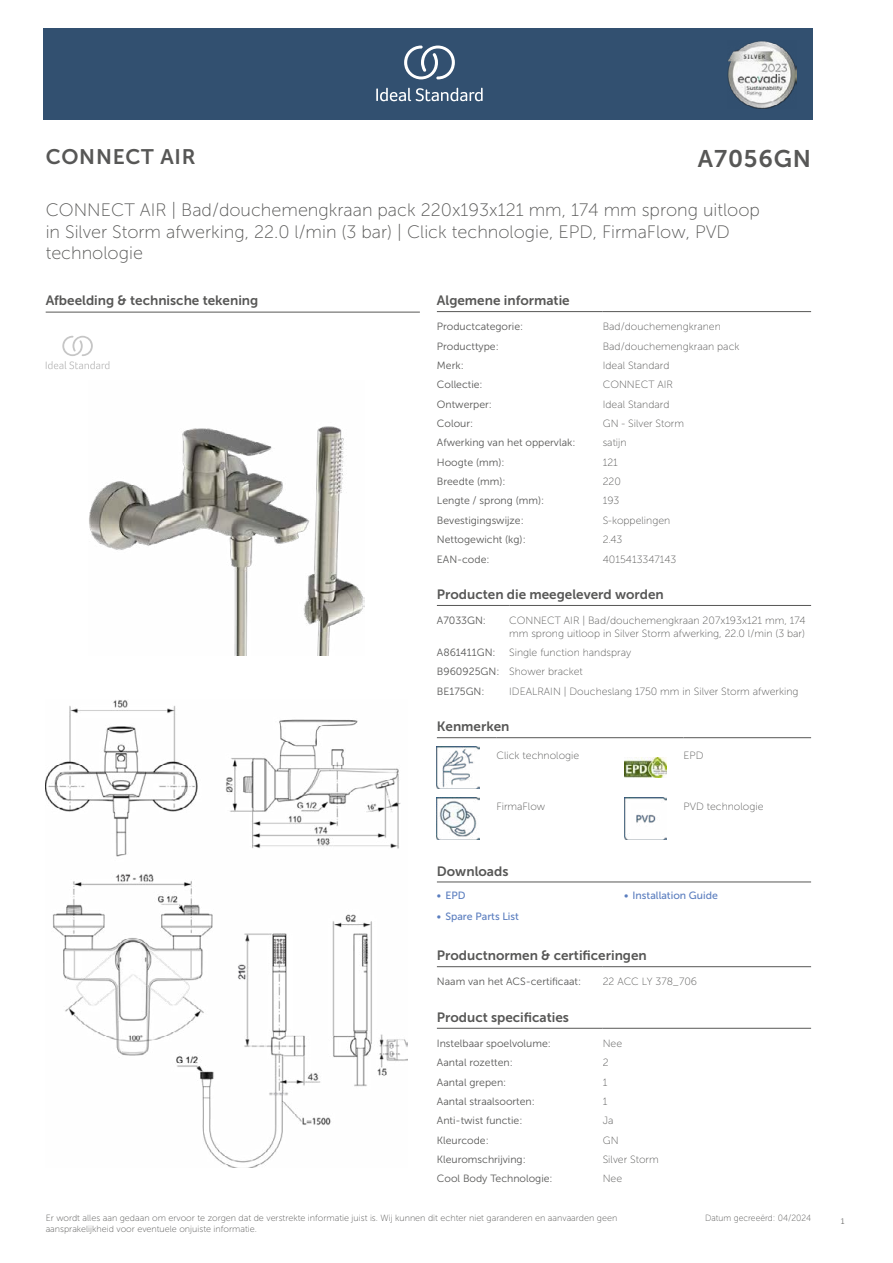
<style>
.page{position:relative;width:893px;height:1263px;background:#fff}
.page>*{position:absolute;margin:0;border:0;box-sizing:border-box;transform-origin:0 0}
.t1{font:24px "Museo Sans 700";letter-spacing:.035em;color:#575756}
.t2{font:21px "Museo Sans 700";letter-spacing:.035em;color:#575756}
.t3{font:18px/21.6px "Museo Sans 100";color:#575756}
.t4{font:13.5px "Museo Sans 700";color:#575756}
.t5{font:10.5px/12.6px "Museo Sans 100";color:#575756}
.t6{font:10.5px "Museo Sans 300";color:#575756}
.t7{font:10.5px "Museo Sans 500";color:#5b7ebf}
.t8{font:9px/10.8px "Museo Sans 100";color:#575756}
.t9{font:9px "Museo Sans 100";color:#575756;scale:.95 1}
.t10{font:300 9px "Calibri";color:#575756;scale:.95 1}
.s1{font-family:"Museo Sans 300"}
</style>
<div class="page">
<div style="left:43px;top:28px;width:770px;height:92px;background:#325070"></div>
<hr style="left:437px;top:311px;width:166px;height:1px;background:#575756">
<hr style="left:603px;top:311px;width:208px;height:1px;background:#575756">
<hr style="left:437px;top:605px;width:72px;height:1px;background:#575756">
<hr style="left:509px;top:605px;width:302px;height:1px;background:#575756">
<hr style="left:437px;top:737px;width:59px;height:1px;background:#575756">
<hr style="left:496px;top:737px;width:128px;height:1px;background:#575756">
<hr style="left:624px;top:737px;width:59px;height:1px;background:#575756">
<hr style="left:683px;top:737px;width:128px;height:1px;background:#575756">
<img style="left:437px;top:746px;width:42px;height:43px">
<img style="left:624px;top:757px;width:42px;height:21px">
<img style="left:437px;top:797px;width:42px;height:43px">
<img style="left:624px;top:797px;width:42px;height:43px">
<hr style="left:437px;top:882px;width:187px;height:1px;background:#575756">
<hr style="left:624px;top:882px;width:187px;height:1px;background:#575756">
<hr style="left:437px;top:966px;width:166px;height:1px;background:#575756">
<hr style="left:603px;top:966px;width:208px;height:1px;background:#575756">
<hr style="left:437px;top:1028px;width:166px;height:1px;background:#575756">
<hr style="left:603px;top:1028px;width:208px;height:1px;background:#575756">
<img style="left:46px;top:700px;width:361px;height:467px">
<hr style="left:46px;top:312px;width:374px;height:1px;background:#575756">
<svg style="left:46px;top:336px;width:63px;height:33px"></svg>
<img style="left:89px;top:426px;width:275px;height:229px">
<svg style="left:376px;top:88px;width:107px;height:13px"></svg>
<svg style="left:404px;top:46px;width:51px;height:33px"></svg>
<img style="left:728px;top:41px;width:68px;height:68px">
<h2 class="t2" style="left:46px;top:145px;width:152px">CONNECT AIR</h2>
<h1 class="t1" style="left:698px;top:145px;width:115px">A7056GN</h1>
<h3 class="t3" style="left:46px;top:199px;width:716px">CONNECT AIR | Bad/douchemengkraan pack 220x193x121 mm, 174 mm sprong uitloop in Silver Storm afwerking, 22.0 l/min (3 bar) | Click technologie, EPD, FirmaFlow, PVD technologie</h3>
<p class="t4" style="left:46px;top:293px;width:214px">Afbeelding &amp; technische tekening</p>
<p class="t4" style="left:437px;top:293px;width:134px">Algemene informatie</p>
<p class="t6" style="left:437px;top:321px;width:88px">Productcategorie:</p>
<p class="t5" style="left:603px;top:320px;width:120px">Bad/douchemengkranen</p>
<p class="t6" style="left:437px;top:340px;width:63px">Producttype:</p>
<p class="t5" style="left:603px;top:340px;width:138px">Bad/douchemengkraan pack</p>
<p class="t6" style="left:437px;top:360px;width:28px">Merk:</p>
<p class="t5" style="left:603px;top:359px;width:68px">Ideal Standard</p>
<p class="t6" style="left:437px;top:379px;width:47px">Collectie:</p>
<p class="t5" style="left:603px;top:379px;width:72px">CONNECT AIR</p>
<p class="t6" style="left:437px;top:398px;width:57px">Ontwerper:</p>
<p class="t5" style="left:603px;top:398px;width:68px">Ideal Standard</p>
<p class="t6" style="left:437px;top:418px;width:38px">Colour:</p>
<p class="t5" style="left:603px;top:417px;width:83px">GN - Silver Storm</p>
<p class="t6" style="left:437px;top:437px;width:140px">Afwerking van het oppervlak:</p>
<p class="t5" style="left:603px;top:437px;width:25px">satijn</p>
<p class="t6" style="left:437px;top:456px;width:69px">Hoogte (mm):</p>
<p class="t5" style="left:603px;top:456px;width:17px">121</p>
<p class="t6" style="left:437px;top:476px;width:70px">Breedte (mm):</p>
<p class="t5" style="left:603px;top:475px;width:20px">220</p>
<p class="t6" style="left:437px;top:495px;width:109px">Lengte / sprong (mm):</p>
<p class="t5" style="left:603px;top:495px;width:18px">193</p>
<p class="t6" style="left:437px;top:514px;width:88px">Bevestigingswijze:</p>
<p class="t5" style="left:603px;top:514px;width:69px">S-koppelingen</p>
<p class="t6" style="left:437px;top:534px;width:90px">Nettogewicht (kg):</p>
<p class="t5" style="left:603px;top:533px;width:21px">2.43</p>
<p class="t6" style="left:437px;top:553px;width:54px">EAN-code:</p>
<p class="t5" style="left:603px;top:553px;width:75px">4015413347143</p>
<p class="t4" style="left:437px;top:587px;width:228px">Producten die meegeleverd worden</p>
<p class="t6" style="left:437px;top:615px;width:51px">A7033GN:</p>
<p class="t5" style="left:509px;top:614px;width:298px">CONNECT AIR | Bad/douchemengkraan 207x193x121 mm, 174 mm sprong uitloop in Silver Storm afwerking, 22.0 l/min (3 bar)</p>
<p class="t6" style="left:437px;top:647px;width:60px">A861411GN:</p>
<p class="t5" style="left:437px;top:643px;width:196px;line-height:19.4px;text-indent:72px">Single function handspray<br><span class="s1">B960925GN:</span> Shower bracket</p>
<p class="t6" style="left:437px;top:685px;width:49px">BE175GN:</p>
<p class="t5" style="left:509px;top:685px;width:291px">IDEALRAIN | Doucheslang 1750 mm in Silver Storm afwerking</p>
<p class="t4" style="left:437px;top:719px;width:74px">Kenmerken</p>
<p class="t5" style="left:496px;top:749px;width:84px">Click technologie</p>
<p class="t5" style="left:683px;top:749px;width:21px">EPD</p>
<p class="t5" style="left:496px;top:800px;width:50px">FirmaFlow</p>
<p class="t5" style="left:683px;top:800px;width:81px">PVD technologie</p>
<p class="t4" style="left:437px;top:863px;width:73px">Downloads</p>
<p class="t7" style="left:437px;top:889px;width:30px">• EPD</p>
<p class="t7" style="left:624px;top:889px;width:95px">• Installation Guide</p>
<p class="t7" style="left:437px;top:910px;width:84px">• Spare Parts List</p>
<p class="t4" style="left:437px;top:948px;width:211px">Productnormen &amp; certificeringen</p>
<p class="t6" style="left:437px;top:976px;width:146px">Naam van het ACS-certificaat:</p>
<p class="t5" style="left:603px;top:975px;width:96px">22 ACC LY 378_706</p>
<p class="t4" style="left:437px;top:1010px;width:134px">Product specificaties</p>
<p class="t6" style="left:437px;top:1038px;width:115px">Instelbaar spoelvolume:</p>
<p class="t5" style="left:603px;top:1037px;width:21px">Nee</p>
<p class="t6" style="left:437px;top:1057px;width:77px">Aantal rozetten:</p>
<p class="t5" style="left:603px;top:1056px;width:7px">2</p>
<p class="t6" style="left:437px;top:1076px;width:71px">Aantal grepen:</p>
<p class="t5" style="left:603px;top:1076px;width:6px">1</p>
<p class="t6" style="left:437px;top:1096px;width:100px">Aantal straalsoorten:</p>
<p class="t5" style="left:603px;top:1095px;width:6px">1</p>
<p class="t6" style="left:437px;top:1115px;width:87px">Anti-twist functie:</p>
<p class="t5" style="left:603px;top:1114px;width:12px">Ja</p>
<p class="t6" style="left:437px;top:1134px;width:53px">Kleurcode:</p>
<p class="t5" style="left:603px;top:1134px;width:17px">GN</p>
<p class="t6" style="left:437px;top:1154px;width:90px">Kleuromschrijving:</p>
<p class="t5" style="left:603px;top:1153px;width:58px">Silver Storm</p>
<p class="t6" style="left:437px;top:1173px;width:117px">Cool Body Technologie:</p>
<p class="t5" style="left:603px;top:1173px;width:21px">Nee</p>
<p class="t8" style="left:46px;top:1212px;width:573px">Er wordt alles aan gedaan om ervoor te zorgen dat de verstrekte informatie juist is. Wij kunnen dit echter niet garanderen en aanvaarden geen aansprakelijkheid voor eventuele onjuiste informatie.</p>
<p class="t9" style="left:705px;top:1213px;width:113px">Datum gecreeërd: 04/2024</p>
<p class="t10" style="left:840px;top:1215px;width:6px">1</p>
</div>
